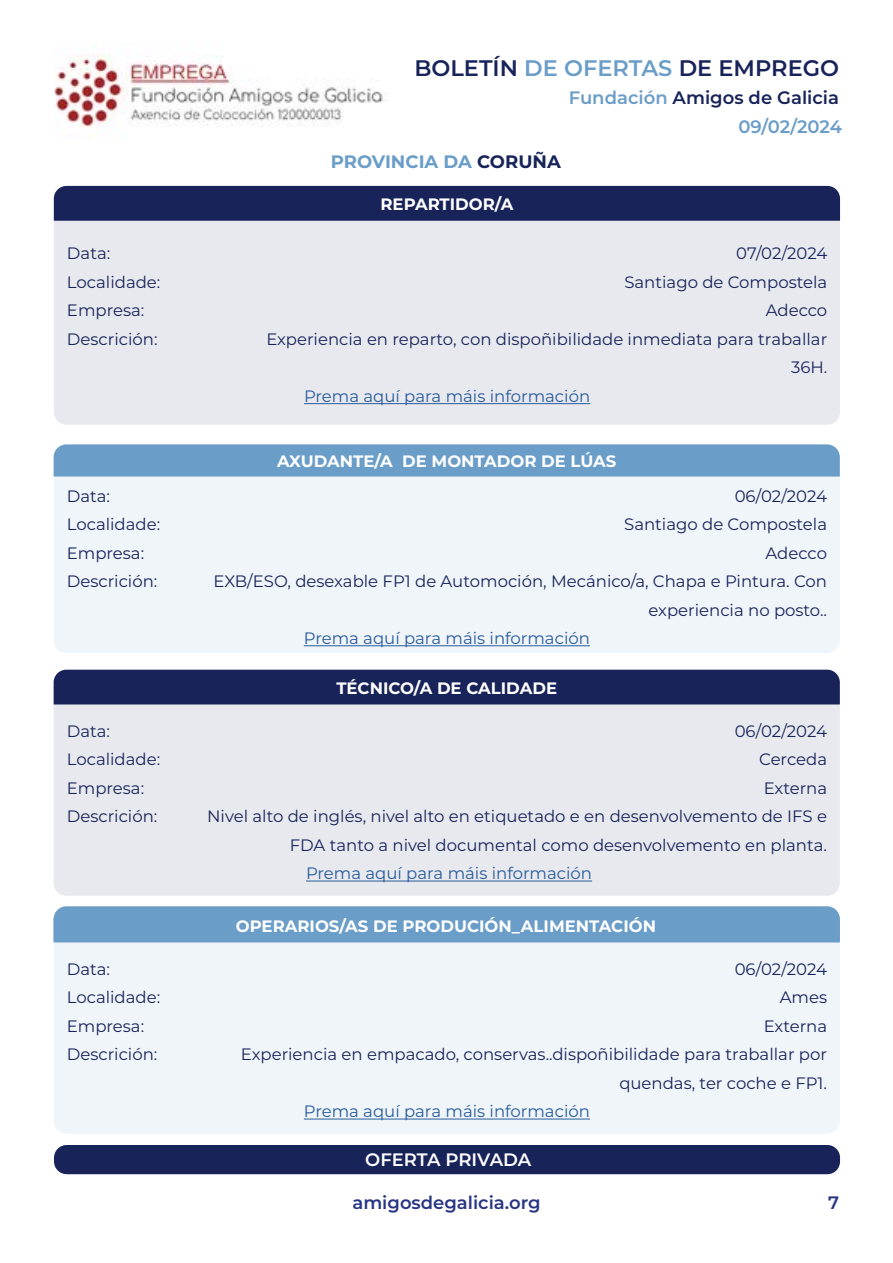
<style>
.page{position:relative;width:893px;height:1263px;background:#fff}
.page>*{position:absolute;margin:0;border:0;box-sizing:border-box;transform-origin:0 0}
.t1{font:600 22.5px "Montserrat";color:#172359}
.t2{font:600 18px/29.5px "Montserrat";color:#6a9dc8;text-align:right}
.t3{font:600 18px "Montserrat";color:#283583}
.t4{font:700 18px "Montserrat";color:#6a9dc8}
.t5{font:600 18px "Montserrat";letter-spacing:-.005em;color:#fff}
.t6{font:16.5px/28.5px "Montserrat";color:#172359;text-align:right}
.t7{font:16.5px "Montserrat";color:#275b9b}
.t8{font:700 16.5px "Montserrat";color:#fff}
.s1{color:#6a9dc8}
.s2{color:#172359}
</style>
<div class="page">
<img style="left:54px;top:54px;width:333px;height:83px">
<div style="left:54px;top:1145px;width:786px;height:29px;background:#172359;border-radius:13px"></div>
<div style="left:54px;top:221px;width:786px;height:204px;background:#e8e9ee"></div>
<div style="left:54px;top:477px;width:786px;height:176px;background:#f0f5f9"></div>
<div style="left:54px;top:704px;width:786px;height:192px;background:#e8e9ee"></div>
<div style="left:54px;top:942px;width:786px;height:192px;background:#f0f5f9"></div>
<div style="left:54px;top:186px;width:786px;height:35px;background:#172359"></div>
<div style="left:54px;top:444px;width:786px;height:33px;background:#6a9dc8"></div>
<div style="left:54px;top:670px;width:786px;height:34px;background:#172359"></div>
<div style="left:54px;top:906px;width:786px;height:36px;background:#6a9dc8"></div>
<hr style="left:304px;top:403px;width:286px;height:1px;background:#275b9b">
<hr style="left:304px;top:645px;width:286px;height:1px;background:#275b9b">
<hr style="left:306px;top:881px;width:286px;height:1px;background:#275b9b">
<hr style="left:304px;top:1118px;width:286px;height:1px;background:#275b9b">
<h1 class="t1" style="left:414px;top:52px;width:426px">BOLETÍN <span class="s1">DE OFERTAS</span> DE EMPREGO</h1>
<p class="t4" style="left:331px;top:148px;width:232px">PROVINCIA DA <span class="s2">CORUÑA</span></p>
<p class="t2" style="left:569px;top:82px;width:275px">Fundación <span class="s2">Amigos de Galicia<br></span>09/02/2024</p>
<p class="t8" style="left:380px;top:192px;width:134px">REPARTIDOR/A</p>
<p class="t6" style="left:67px;top:239px;width:45px">Data:</p>
<p class="t6" style="left:736px;top:239px;width:93px">07/02/2024</p>
<p class="t6" style="left:67px;top:267px;width:95px">Localidade:</p>
<p class="t6" style="left:624px;top:267px;width:204px">Santiago de Compostela</p>
<p class="t6" style="left:67px;top:296px;width:79px">Empresa:</p>
<p class="t6" style="left:766px;top:296px;width:63px">Adecco</p>
<p class="t6" style="left:67px;top:324px;width:92px">Descrición:</p>
<p class="t6" style="left:266px;top:324px;width:562px">Experiencia en reparto, con dispoñibilidade inmediata para traballar<br>36H.</p>
<p class="t7" style="left:304px;top:385px;width:288px">Prema aquí para máis información</p>
<p class="t8" style="left:277px;top:449px;width:341px">AXUDANTE/A DE MONTADOR DE LÚAS</p>
<p class="t6" style="left:67px;top:481px;width:45px">Data:</p>
<p class="t6" style="left:735px;top:481px;width:94px">06/02/2024</p>
<p class="t6" style="left:67px;top:509px;width:95px">Localidade:</p>
<p class="t6" style="left:624px;top:509px;width:204px">Santiago de Compostela</p>
<p class="t6" style="left:67px;top:538px;width:79px">Empresa:</p>
<p class="t6" style="left:765px;top:538px;width:63px">Adecco</p>
<p class="t6" style="left:67px;top:566px;width:92px">Descrición:</p>
<p class="t6" style="left:214px;top:566px;width:615px">EXB/ESO, desexable FP1 de Automoción, Mecánico/a, Chapa e Pintura. Con experiencia no posto..</p>
<p class="t7" style="left:304px;top:627px;width:288px">Prema aquí para máis información</p>
<p class="t8" style="left:336px;top:676px;width:222px">TÉCNICO/A DE CALIDADE</p>
<p class="t6" style="left:67px;top:716px;width:45px">Data:</p>
<p class="t6" style="left:735px;top:716px;width:94px">06/02/2024</p>
<p class="t6" style="left:67px;top:745px;width:95px">Localidade:</p>
<p class="t6" style="left:759px;top:745px;width:69px">Cerceda</p>
<p class="t6" style="left:67px;top:773px;width:79px">Empresa:</p>
<p class="t6" style="left:764px;top:773px;width:65px">Externa</p>
<p class="t6" style="left:67px;top:802px;width:92px">Descrición:</p>
<p class="t6" style="left:207px;top:802px;width:621px">Nivel alto de inglés, nivel alto en etiquetado e en desenvolvemento de IFS e<br>FDA tanto a nivel documental como desenvolvemento en planta.</p>
<p class="t7" style="left:306px;top:862px;width:288px">Prema aquí para máis información</p>
<p class="t8" style="left:236px;top:914px;width:422px">OPERARIOS/AS DE PRODUCIÓN_ALIMENTACIÓN</p>
<p class="t6" style="left:67px;top:954px;width:45px">Data:</p>
<p class="t6" style="left:735px;top:954px;width:94px">06/02/2024</p>
<p class="t6" style="left:67px;top:983px;width:95px">Localidade:</p>
<p class="t6" style="left:780px;top:983px;width:49px">Ames</p>
<p class="t6" style="left:67px;top:1011px;width:79px">Empresa:</p>
<p class="t6" style="left:764px;top:1011px;width:65px">Externa</p>
<p class="t6" style="left:67px;top:1040px;width:92px">Descrición:</p>
<p class="t6" style="left:241px;top:1040px;width:588px">Experiencia en empacado, conservas..dispoñibilidade para traballar por quendas, ter coche e FP1.</p>
<p class="t7" style="left:304px;top:1100px;width:288px">Prema aquí para máis información</p>
<p class="t5" style="left:365px;top:1147px;width:168px">OFERTA PRIVADA</p>
<p class="t3" style="left:352px;top:1190px;width:190px">amigosdegalicia.org</p>
<p class="t3" style="left:828px;top:1190px;width:12px">7</p>
</div>
